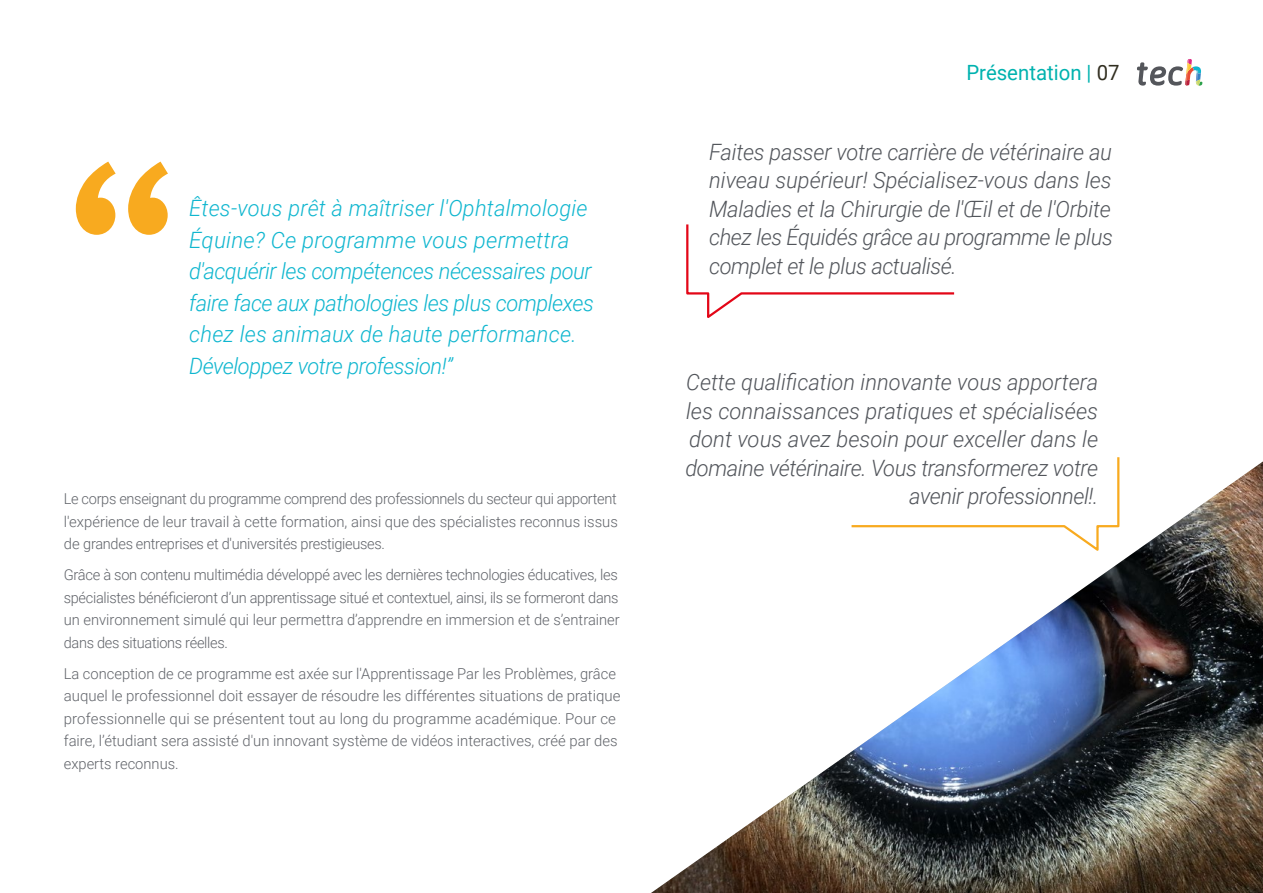
<style>
.page{position:relative;width:1263px;height:893px;background:#fff}
.page>*{position:absolute;margin:0;border:0;box-sizing:border-box;transform-origin:0 0}
.t1{font:italic 300 22.5px/31.5px "Roboto";letter-spacing:-.02em;color:#0fb6cf}
.t2{font:italic 300 22.5px/28.5px "Roboto";letter-spacing:-.02em;color:#52555b;text-align:justify}
.t3{font:italic 300 22.5px/28.5px "Roboto";color:#52555b;text-align:right}
.t4{font:21px "Roboto";color:#00b2af}
.t5{font:300 15px/22.5px "Roboto";color:#61646a;text-align:justify}
.t6{font:300 15px/22.5px "Roboto";letter-spacing:-.02em;color:#61646a}
.s1{color:#312e20}
</style>
<div class="page">
<img style="left:651px;top:461px;width:612px;height:432px">
<svg style="left:76px;top:162px;width:92px;height:73px"></svg>
<svg style="left:686px;top:224px;width:269px;height:94px"></svg>
<svg style="left:849px;top:457px;width:271px;height:97px"></svg>
<svg style="left:1137px;top:59px;width:65px;height:27px"></svg>
<p class="t1" style="left:189px;top:191px;width:406px">Êtes-vous prêt à maîtriser l'Ophtalmologie Équine? Ce programme vous permettra d'acquérir les compétences nécessaires pour faire face aux pathologies les plus complexes chez les animaux de haute performance.<br>Développez votre profession!”</p>
<p class="t5" style="left:64px;top:487px;width:556px">Le corps enseignant du programme comprend des professionnels du secteur qui apportent l'expérience de leur travail à cette formation, ainsi que des spécialistes reconnus issus de grandes entreprises et d'universités prestigieuses.</p>
<p class="t6" style="left:64px;top:563px;width:557px">Grâce à son contenu multimédia développé avec les dernières technologies éducatives, les spécialistes bénéficieront d’un apprentissage situé et contextuel, ainsi, ils se formeront dans un environnement simulé qui leur permettra d’apprendre en immersion et de s’entrainer dans des situations réelles.</p>
<p class="t5" style="left:64px;top:662px;width:558px;text-align:left">La conception de ce programme est axée sur l'Apprentissage Par les Problèmes, grâce auquel le professionnel doit essayer de résoudre les différentes situations de pratique professionnelle qui se présentent tout au long du programme académique. Pour ce faire, l’étudiant sera assisté d'un innovant système de vidéos interactives, créé par des experts reconnus.</p>
<h2 class="t4" style="left:966px;top:57px;width:155px">Présentation | <span class="s1">07</span></h2>
<h1 class="t2" style="left:709px;top:136px;width:405px">Faites passer votre carrière de vétérinaire au niveau supérieur! Spécialisez-vous dans les Maladies et la Chirurgie de l'Œil et de l'Orbite chez les Équidés grâce au programme le plus complet et le plus actualisé.</h1>
<h1 class="t3" style="left:685px;top:367px;width:414px">Cette qualification innovante vous apportera les connaissances pratiques et spécialisées dont vous avez besoin pour exceller dans le domaine vétérinaire. Vous transformerez votre avenir professionnel!.</h1>
</div>
